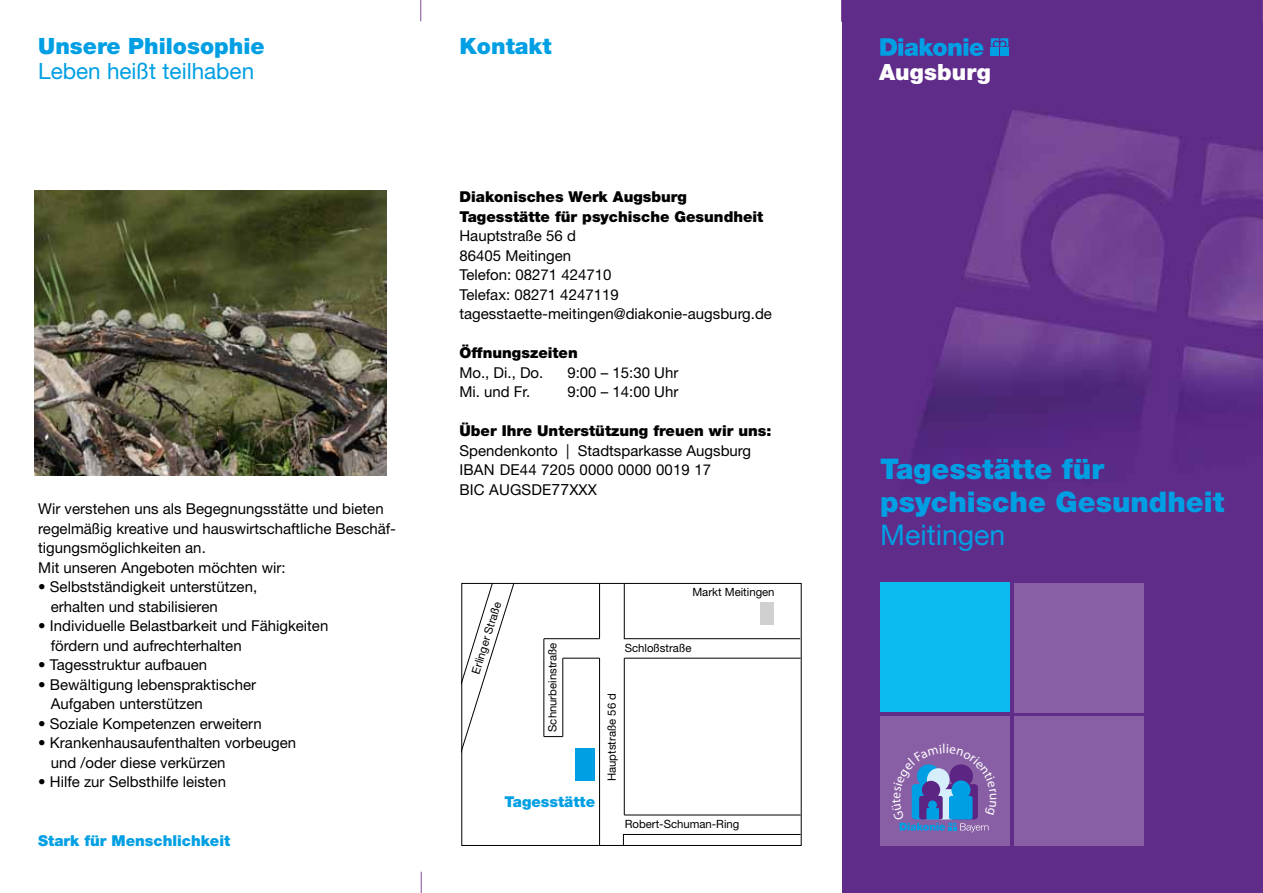
<style>
.page{position:relative;width:1263px;height:893px;background:#fff}
.page>*{position:absolute;margin:0;border:0;box-sizing:border-box;transform-origin:0 0}
.t1{font:900 28.5px/33px "Helvetica Neue LT Std";color:#009fe3}
.t2{font:28.5px "Helvetica Neue LT Std";color:#009fe3}
.t3{font:900 22.5px "Helvetica Neue LT Std";color:#009fe3}
.t4{font:22.5px "Helvetica Neue LT Std";color:#009fe3}
.t5{font:900 22.35px "Helvetica Neue LT Std";letter-spacing:.005em;color:#fff}
.t6{font:15px/19.5px "Helvetica Neue LT Std";color:#000}
.t7{font:900 15px/19.5px "Helvetica Neue LT Std";color:#000}
.t8{font:900 15px "Helvetica Neue LT Std";color:#009fe3}
.t9{font:11.4px "Helvetica Neue LT Std";color:#000}
.s1{font-size:15.75px}
</style>
<div class="page">
<img style="left:842px;top:0;width:421px;height:893px">
<svg style="left:880px;top:38px;width:103px;height:18px;background:#296cbb"></svg>
<svg style="left:991px;top:38px;width:17px;height:8px"></svg>
<div style="left:991px;top:48px;width:8px;height:8px;background:#009fe3"></div>
<div style="left:1000px;top:48px;width:8px;height:8px;background:#009fe3"></div>
<svg style="left:623px;top:834px;width:176px;height:10px"></svg>
<div style="left:760px;top:602px;width:14px;height:23px;background:#d0d0d0"></div>
<hr style="left:624px;top:815px;width:177px;height:1px;background:#000">
<hr style="left:624px;top:658px;width:177px;height:1px;background:#000">
<hr style="left:624px;top:638px;width:176px;height:1px;background:#000">
<hr style="left:624px;top:583px;width:1px;height:56px;background:#000">
<hr style="left:624px;top:658px;width:1px;height:157px;background:#000">
<hr style="left:563px;top:658px;width:36px;height:1px;background:#000">
<hr style="left:544px;top:638px;width:55px;height:1px;background:#000">
<hr style="left:599px;top:658px;width:1px;height:187px;background:#000">
<hr style="left:599px;top:583px;width:1px;height:56px;background:#000">
<hr style="left:543px;top:639px;width:1px;height:98px;background:#000">
<hr style="left:562px;top:658px;width:1px;height:79px;background:#000">
<svg style="left:463px;top:585px;width:51px;height:163px"></svg>
<div style="left:575px;top:748px;width:20px;height:33px;background:#009fe3"></div>
<svg style="left:544px;top:736px;width:19px;height:1px"></svg>
<div style="left:461px;top:583px;width:340px;height:263px;border:1px solid #000"></div>
<svg style="left:421px;top:872px;width:1px;height:21px"></svg>
<svg style="left:420px;top:0;width:1px;height:21px"></svg>
<svg style="left:1262px;top:0;width:1px;height:22px"></svg>
<svg style="left:841px;top:0;width:1px;height:22px"></svg>
<div style="left:880px;top:583px;width:130px;height:129px;background:#0bbbef"></div>
<div style="left:1014px;top:583px;width:130px;height:129px;background:#885ea4"></div>
<div style="left:1014px;top:717px;width:130px;height:129px;background:#885ea4"></div>
<div style="left:880px;top:717px;width:130px;height:129px;background:#885ea4"></div>
<img style="left:34px;top:191px;width:353px;height:285px">
<svg style="left:899px;top:764px;width:90px;height:68px"></svg>
<h2 class="t3" style="left:38px;top:33px;width:228px">Unsere Philosophie</h2>
<h2 class="t4" style="left:38px;top:58px;width:217px">Leben heißt teilhaben</h2>
<p class="t6" style="left:38px;top:499px;width:359px">Wir verstehen uns als Begegnungsstätte und bieten regelmäßig kreative und hauswirtschaftliche Beschäf&shy;tigungsmöglichkeiten an.<br>Mit unseren Angeboten möchten wir:</p>
<p class="t6" style="left:51px;top:577px;width:208px;text-indent:-13px">• Selbstständigkeit unterstützen, erhalten und stabilisieren</p>
<p class="t6" style="left:51px;top:616px;width:279px;text-indent:-13px">• Individuelle Belastbarkeit und Fähigkeiten fördern und aufrechterhalten</p>
<p class="t6" style="left:38px;top:655px;width:170px">• Tagesstruktur aufbauen</p>
<p class="t6" style="left:51px;top:674px;width:207px;text-indent:-13px">• Bewältigung lebenspraktischer<br>Aufgaben unterstützen</p>
<p class="t6" style="left:38px;top:713px;width:225px">• Soziale Kompetenzen erweitern</p>
<p class="t6" style="left:51px;top:733px;width:247px;text-indent:-13px">• Krankenhausaufenthalten vorbeugen und /oder diese verkürzen</p>
<p class="t6" style="left:38px;top:772px;width:189px">• Hilfe zur Selbsthilfe leisten</p>
<p class="t8" style="left:38px;top:831px;width:193px">Stark für Menschlichkeit</p>
<h2 class="t3" style="left:459px;top:33px;width:94px">Kontakt</h2>
<p class="t7" style="left:459px;top:187px;width:305px">Diakonisches Werk Augsburg<br>Tagesstätte für psychische Gesundheit</p>
<p class="t6" style="left:459px;top:226px;width:314px">Hauptstraße 56 d<br>86405 Meitingen<br>Telefon: 08271 424710<br>Telefax: 08271 4247119 tagesstaette-meitingen@diakonie-augsburg.de</p>
<p class="t7" style="left:459px;top:343px;width:120px">Öffnungszeiten</p>
<p class="t6" style="left:459px;top:362px;width:85px">Mo., Di., Do.</p>
<p class="t6" style="left:567px;top:362px;width:112px">9:00 – 15:30 Uhr</p>
<p class="t6" style="left:459px;top:382px;width:72px">Mi. und Fr.</p>
<p class="t6" style="left:567px;top:382px;width:112px">9:00 – 14:00 Uhr</p>
<p class="t7" style="left:459px;top:421px;width:313px">Über Ihre Unterstützung freuen wir uns:</p>
<p class="t6" style="left:459px;top:440px;width:293px">Spendenkonto | Stadtsparkasse Augsburg<br>IBAN DE44 7205 0000 0000 0019 17<br>BIC AUGSDE<span class="s1">77</span>XXX</p>
<p class="t9" style="left:469px;top:671px;width:76px;rotate:-73deg">Erlinger Straße</p>
<p class="t9" style="left:546px;top:732px;width:91px;rotate:-90deg">Schnurbeinstraße</p>
<p class="t8" style="left:504px;top:792px;width:92px">Tagesstätte</p>
<p class="t9" style="left:692px;top:585px;width:84px">Markt Meitingen</p>
<p class="t9" style="left:625px;top:641px;width:68px">Schloßstraße</p>
<p class="t9" style="left:605px;top:781px;width:90px;rotate:-90deg">Hauptstraße 56 d</p>
<p class="t9" style="left:625px;top:817px;width:116px">Robert-Schuman-Ring</p>
<h3 class="t5" style="left:879px;top:58px;width:113px">Augsburg</h3>
<h1 class="t1" style="left:880px;top:453px;width:346px">Tagesstätte für psychische Gesundheit</h1>
<h1 class="t2" style="left:880px;top:518px;width:127px">Meitingen</h1>
</div>
